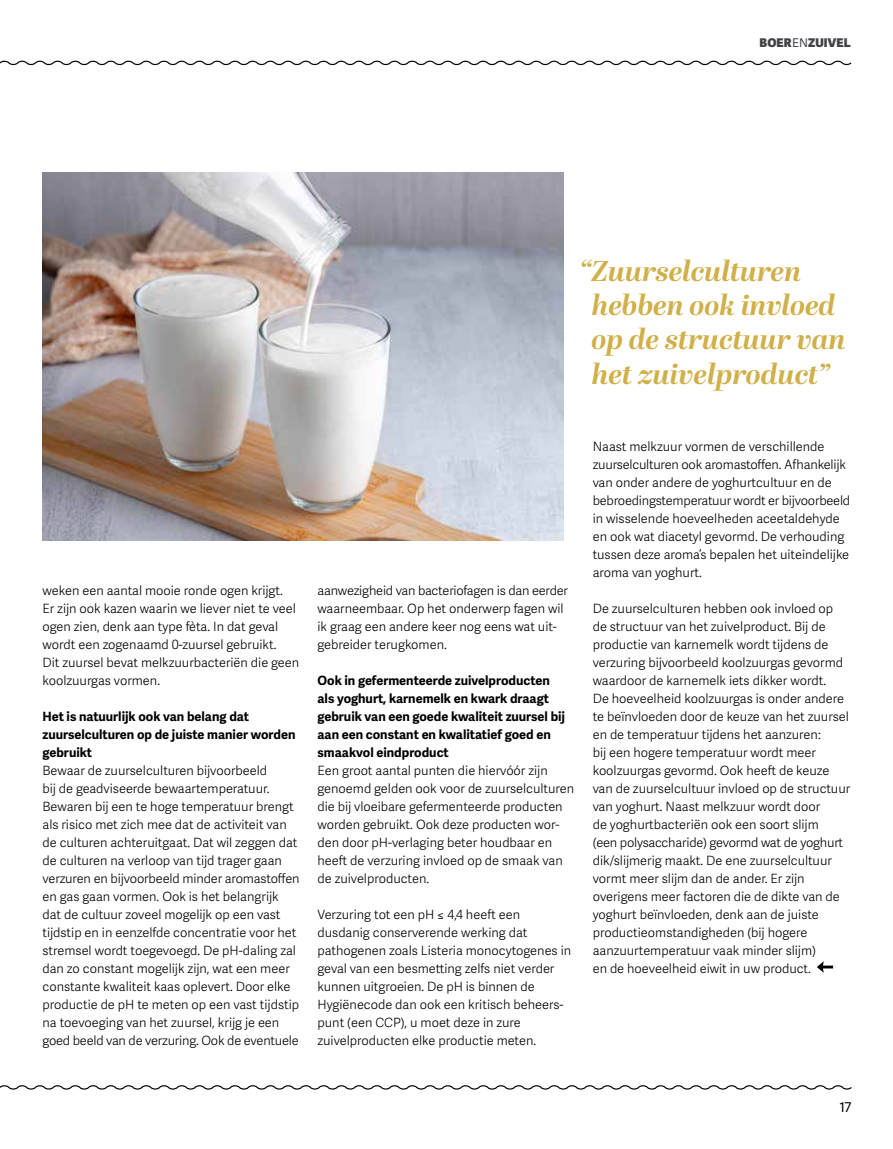
<style>
.page{position:relative;width:893px;height:1149px;background:#fff}
.page>*{position:absolute;margin:0;border:0;box-sizing:border-box;transform-origin:0 0}
.t1{font:italic 700 28.5px/34.2px "Abril Display";letter-spacing:-.005em;color:#d1b049}
.t2{font:13.5px "Adelle Sans";color:#000}
.t3{font:300 12.75px/18px "Adelle Sans";color:#000}
.t4{font:700 12.75px/18px "Adelle Sans";color:#000}
.t5{font:800 12px "Adelle Sans";letter-spacing:.01em;color:#414247}
.s1{font-weight:400}
</style>
<div class="page">
<svg style="left:0;top:60px;width:852px;height:6px"></svg>
<svg style="left:0;top:1085px;width:852px;height:5px"></svg>
<svg style="left:817px;top:961px;width:16px;height:11px"></svg>
<img style="left:43px;top:172px;width:520px;height:368px">
<p class="t5" style="left:759px;top:35px;width:93px">BOER<span class="s1">EN</span>ZUIVEL</p>
<h1 class="t1" style="left:592px;top:255px;width:255px;text-indent:-12px">“Zuurselculturen hebben ook invloed op de structuur van het zuivelproduct”</h1>
<p class="t3" style="left:43px;top:581px;width:258px">weken een aantal mooie ronde ogen krijgt.<br>Er zijn ook kazen waarin we liever niet te veel ogen zien, denk aan type fèta. In dat geval wordt een zogenaamd 0-zuursel gebruikt.<br>Dit zuursel bevat melkzuurbacteriën die geen koolzuurgas vormen.</p>
<p class="t4" style="left:43px;top:707px;width:254px">Het is natuurlijk ook van belang dat zuurselculturen op de juiste manier worden gebruikt</p>
<p class="t3" style="left:43px;top:761px;width:259px">Bewaar de zuurselculturen bijvoorbeeld<br>bij de geadviseerde bewaartemperatuur.<br>Bewaren bij een te hoge temperatuur brengt als risico met zich mee dat de activiteit van de culturen achteruitgaat. Dat wil zeggen dat de culturen na verloop van tijd trager gaan verzuren en bijvoorbeeld minder aromastoffen en gas gaan vormen. Ook is het belangrijk dat de cultuur zoveel mogelijk op een vast tijdstip en in eenzelfde concentratie voor het stremsel wordt toegevoegd. De pH-daling zal dan zo constant mogelijk zijn, wat een meer constante kwaliteit kaas oplevert. Door elke productie de pH te meten op een vast tijdstip na toevoeging van het zuursel, krijg je een goed beeld van de verzuring. Ook de eventuele</p>
<p class="t3" style="left:317px;top:581px;width:252px">aanwezigheid van bacteriofagen is dan eerder waarneembaar. Op het onderwerp fagen wil ik graag een andere keer nog eens wat uit&shy;gebreider terugkomen.</p>
<p class="t4" style="left:317px;top:671px;width:249px">Ook in gefermenteerde zuivelproducten als yoghurt, karnemelk en kwark draagt gebruik van een goede kwaliteit zuursel bij aan een constant en kwalitatief goed en smaakvol eindproduct</p>
<p class="t3" style="left:317px;top:761px;width:258px">Een groot aantal punten die hiervóór zijn genoemd gelden ook voor de zuurselculturen die bij vloeibare gefermenteerde producten worden gebruikt. Ook deze producten wor&shy;den door pH-verlaging beter houdbaar en heeft de verzuring invloed op de smaak van de zuivelproducten.</p>
<p class="t3" style="left:317px;top:905px;width:255px">Verzuring tot een pH ≤ 4,4 heeft een dusdanig conserverende werking dat pathogenen zoals Listeria monocytogenes in geval van een besmetting zelfs niet verder kunnen uitgroeien. De pH is binnen de Hygiënecode dan ook een kritisch beheers&shy;punt (een CCP), u moet deze in zure zuivelproducten elke productie meten.</p>
<p class="t3" style="left:593px;top:437px;width:259px">Naast melkzuur vormen de verschillende zuurselculturen ook aromastoffen. Afhankelijk van onder andere de yoghurtcultuur en de bebroedingstemperatuur wordt er bijvoorbeeld in wisselende hoeveelheden aceetaldehyde en ook wat diacetyl gevormd. De verhouding tussen deze aroma’s bepalen het uiteindelijke aroma van yoghurt.</p>
<p class="t3" style="left:593px;top:599px;width:259px">De zuurselculturen hebben ook invloed op de structuur van het zuivelproduct. Bij de productie van karnemelk wordt tijdens de verzuring bijvoorbeeld koolzuurgas gevormd waardoor de karnemelk iets dikker wordt.<br>De hoeveelheid koolzuurgas is onder andere te beïnvloeden door de keuze van het zuursel en de temperatuur tijdens het aanzuren:<br>bij een hogere temperatuur wordt meer koolzuurgas gevormd. Ook heeft de keuze van de zuurselcultuur invloed op de structuur van yoghurt. Naast melkzuur wordt door<br>de yoghurtbacteriën ook een soort slijm<br>(een polysaccharide) gevormd wat de yoghurt dik/slijmerig maakt. De ene zuurselcultuur vormt meer slijm dan de ander. Er zijn overigens meer factoren die de dikte van de yoghurt beïnvloeden, denk aan de juiste productieomstandigheden (bij hogere aanzuurtemperatuur vaak minder slijm)<br>en de hoeveelheid eiwit in uw product.</p>
<p class="t2" style="left:839px;top:1098px;width:13px">17</p>
</div>
